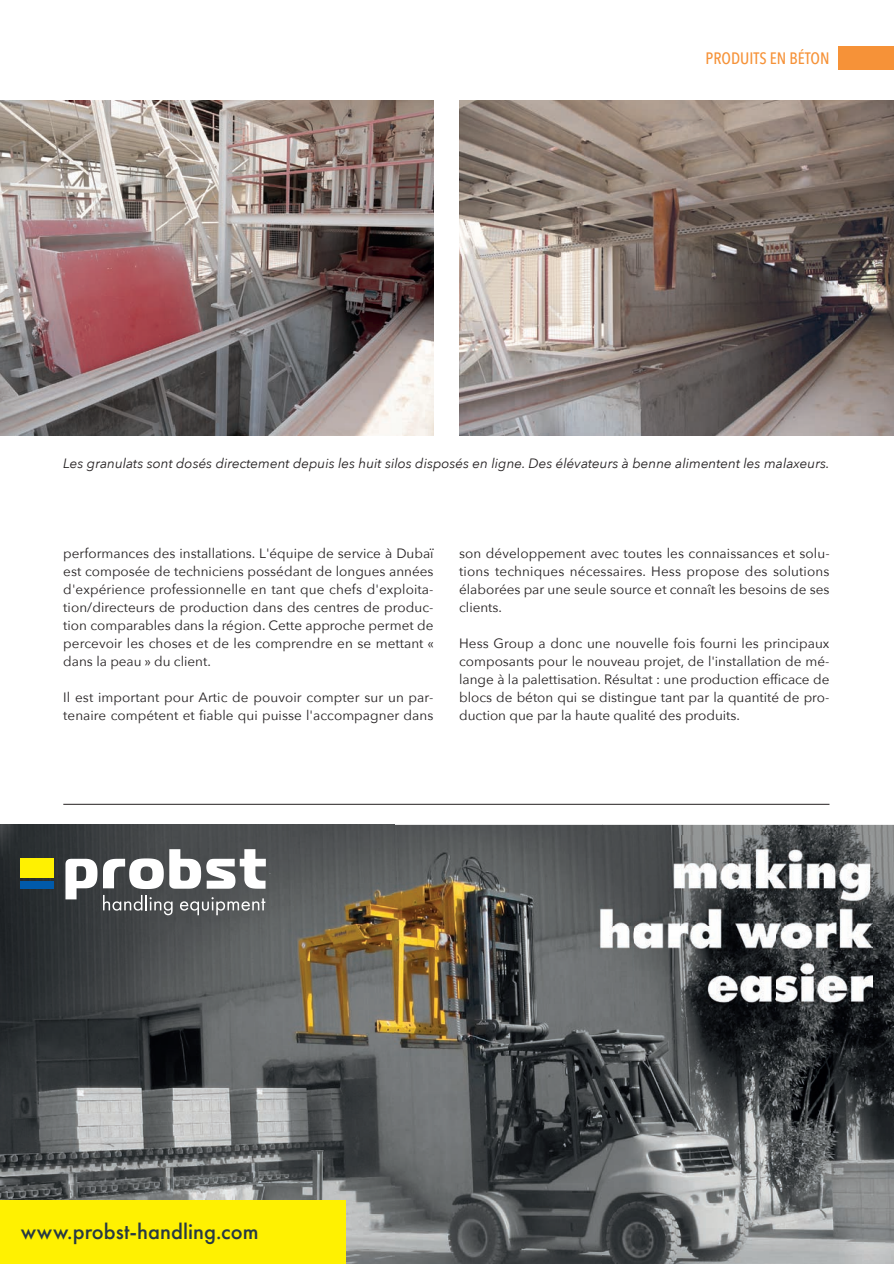
<style>
.page{position:relative;width:894px;height:1264px;background:#fff}
.page>*{position:absolute;margin:0;border:0;box-sizing:border-box;transform-origin:0 0}
.t1{font:500 22.5px "Futura PT";color:#263944}
.t2{font:500 16.5px "Avenir Next Condensed";color:#f69238}
.t3{font:13.5px/18px "Avenir Next";color:#231f20;text-align:justify}
.t4{font:italic 13.5px "Avenir Next";color:#231f20}
</style>
<div class="page">
<div style="left:837px;top:46px;width:56px;height:24px;background:#f69238"></div>
<hr style="left:63px;top:803px;width:766px;height:1px;background:#231f20">
<img style="left:0;top:100px;width:433px;height:335px">
<img style="left:459px;top:100px;width:434px;height:335px">
<img style="left:0;top:824px;width:601px;height:439px">
<img style="left:601px;top:824px;width:292px;height:32px">
<img style="left:862px;top:856px;width:31px;height:407px">
<img style="left:601px;top:1016px;width:261px;height:247px">
<img style="left:586px;top:835px;width:285px;height:181px">
<div style="left:21px;top:858px;width:33px;height:19px;background:#fff101"></div>
<svg style="left:65px;top:858px;width:32px;height:41px"></svg>
<svg style="left:103px;top:849px;width:163px;height:39px"></svg>
<div style="left:21px;top:881px;width:33px;height:7px;background:#015aaa"></div>
<svg style="left:103px;top:894px;width:69px;height:21px"></svg>
<svg style="left:180px;top:897px;width:85px;height:18px"></svg>
<div style="left:0;top:1200px;width:345px;height:63px;background:#fff101"></div>
<p class="t2" style="left:705px;top:48px;width:125px">PRODUITS EN BÉTON</p>
<p class="t4" style="left:63px;top:451px;width:767px">Les granulats sont dosés directement depuis les huit silos disposés en ligne. Des élévateurs à benne alimentent les malaxeurs.</p>
<p class="t3" style="left:63px;top:543px;width:372px">performances des installations. L'équipe de service à Dubaï est composée de techniciens possédant de longues années d'expérience professionnelle en tant que chefs d'exploita&shy;tion/directeurs de production dans des centres de produc&shy;tion comparables dans la région. Cette approche permet de percevoir les choses et de les comprendre en se mettant « dans la peau » du client.</p>
<p class="t3" style="left:63px;top:687px;width:371px">Il est important pour Artic de pouvoir compter sur un par&shy;tenaire compétent et fiable qui puisse l'accompagner dans</p>
<p class="t3" style="left:459px;top:543px;width:372px">son développement avec toutes les connaissances et solu&shy;tions techniques nécessaires. Hess propose des solutions élaborées par une seule source et connaît les besoins de ses clients.</p>
<p class="t3" style="left:459px;top:633px;width:371px">Hess Group a donc une nouvelle fois fourni les principaux composants pour le nouveau projet, de l'installation de mé&shy;lange à la palettisation. Résultat : une production efficace de blocs de béton qui se distingue tant par la quantité de pro&shy;duction que par la haute qualité des produits.</p>
<h1 class="t1" style="left:21px;top:1217px;width:239px">www.probst-handling.com</h1>
</div>
